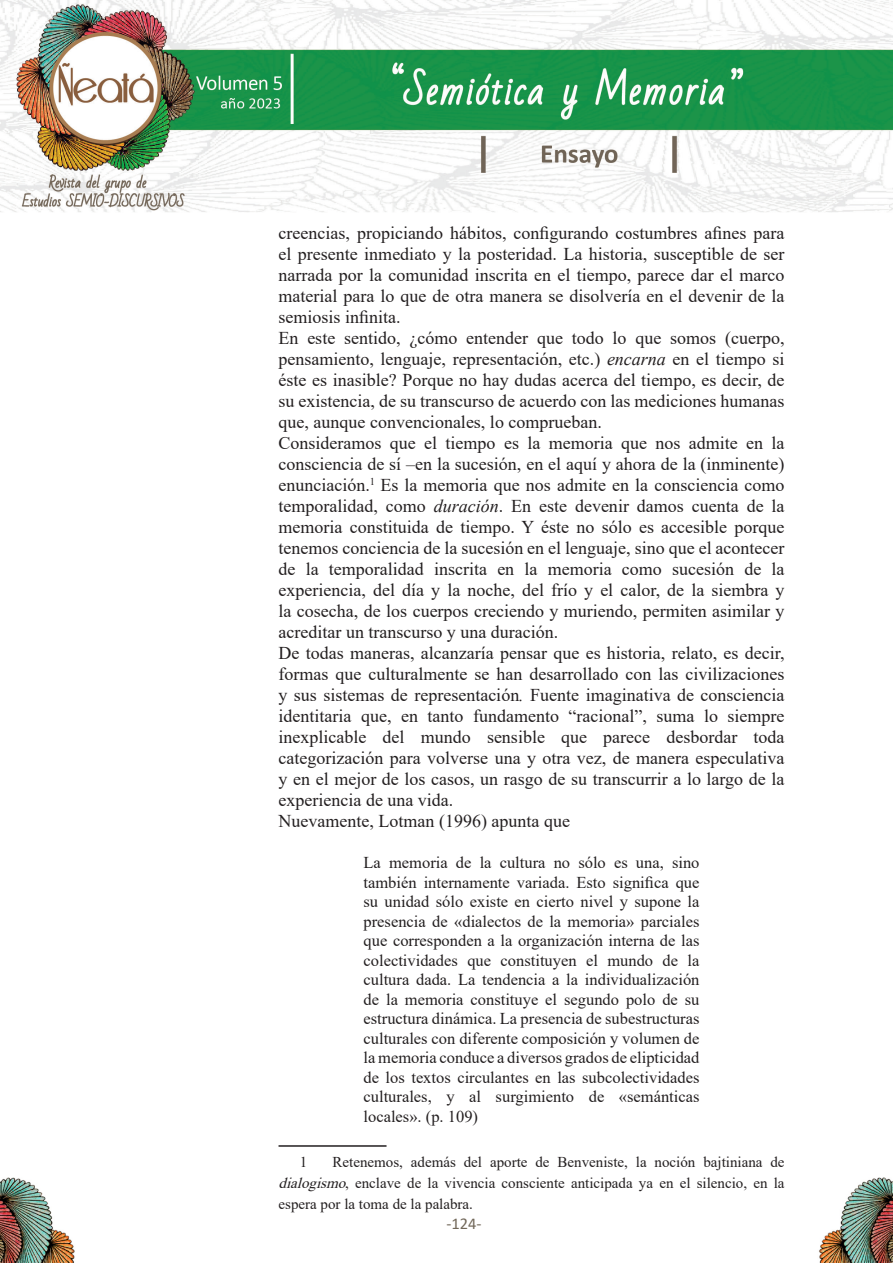
<style>
.page{position:relative;width:893px;height:1263px;background:#fff}
.page>*{position:absolute;margin:0;border:0;box-sizing:border-box;transform-origin:0 0}
.t1{font:18px/21px "Times New Roman";color:#231f20;text-align:justify}
.cita_de_autores{font:16.5px/19.5px "Times New Roman";color:#231f20;text-align:justify}
.t2{font:16.5px "Calibri";color:#72685a}
.Texto_nota_pie{font:15px/21px "Times New Roman";color:#231f20;text-align:justify}
.s1{font-style:italic}
</style>
<div class="page">
<img style="left:819px;top:1178px;width:74px;height:85px">
<img style="left:0;top:1178px;width:75px;height:85px">
<img style="left:0;top:0;width:893px;height:212px">
<hr style="left:279px;top:1145px;width:108px;height:2px;background:#231f20">
<p class="t1" style="left:279px;top:222px;width:508px">creencias, propiciando hábitos, configurando costumbres afines para el presente inmediato y la posteridad. La historia, susceptible de ser narrada por la comunidad inscrita en el tiempo, parece dar el marco material para lo que de otra manera se disolvería en el devenir de la semiosis infinita.</p>
<p class="t1" style="left:279px;top:327px;width:508px">En este sentido, ¿cómo entender que todo lo que somos (cuerpo, pensamiento, lenguaje, representación, etc.) <span class="s1">encarna</span> en el tiempo si éste es inasible? Porque no hay dudas acerca del tiempo, es decir, de su existencia, de su transcurso de acuerdo con las mediciones humanas que, aunque convencionales, lo comprueban.</p>
<p class="t1" style="left:279px;top:432px;width:508px">Consideramos que el tiempo es la memoria que nos admite en la consciencia de sí –en la sucesión, en el aquí y ahora de la (inminente) enunciación.<sup>1</sup> Es la memoria que nos admite en la consciencia como temporalidad, como <span class="s1">duración</span>. En este devenir damos cuenta de la memoria constituida de tiempo. Y éste no sólo es accesible porque tenemos conciencia de la sucesión en el lenguaje, sino que el acontecer de la temporalidad inscrita en la memoria como sucesión de la experiencia, del día y la noche, del frío y el calor, de la siembra y la cosecha, de los cuerpos creciendo y muriendo, permiten asimilar y acreditar un transcurso y una duración.</p>
<p class="t1" style="left:279px;top:642px;width:508px">De todas maneras, alcanzaría pensar que es historia, relato, es decir, formas que culturalmente se han desarrollado con las civilizaciones y sus sistemas de representación<span class="s1">.</span> Fuente imaginativa de consciencia identitaria que, en tanto fundamento “racional”, suma lo siempre inexplicable del mundo sensible que parece desbordar toda categorización para volverse una y otra vez, de manera especulativa y en el mejor de los casos, un rasgo de su transcurrir a lo largo de la experiencia de una vida.</p>
<p class="t1" style="left:279px;top:810px;width:293px">Nuevamente, Lotman (1996) apunta que</p>
<p class="cita_de_autores" style="left:364px;top:852px;width:337px">La memoria de la cultura no sólo es una, sino también internamente variada. Esto significa que su unidad sólo existe en cierto nivel y supone la presencia de «dialectos de la memoria» parciales que corresponden a la organización interna de las colectividades que constituyen el mundo de la cultura dada. La tendencia a la individualización de la memoria constituye el segundo polo de su estructura dinámica. La presencia de subestructuras culturales con diferente composición y volumen de la memoria conduce a diversos grados de elipticidad de los textos circulantes en las subcolectividades culturales, y al surgimiento de «semánticas locales». (p. 109)</p>
<p class="Texto_nota_pie" style="left:300px;top:1151px;width:9px">1</p>
<p class="Texto_nota_pie" style="left:279px;top:1151px;width:508px;text-indent:54px">Retenemos, además del aporte de Benveniste, la noción bajtiniana de <span class="s1">dialogismo</span>, enclave de la vivencia consciente anticipada ya en el silencio, en la espera por la toma de la palabra.</p>
<p class="t2" style="left:446px;top:1212px;width:37px">-124-</p>
</div>
